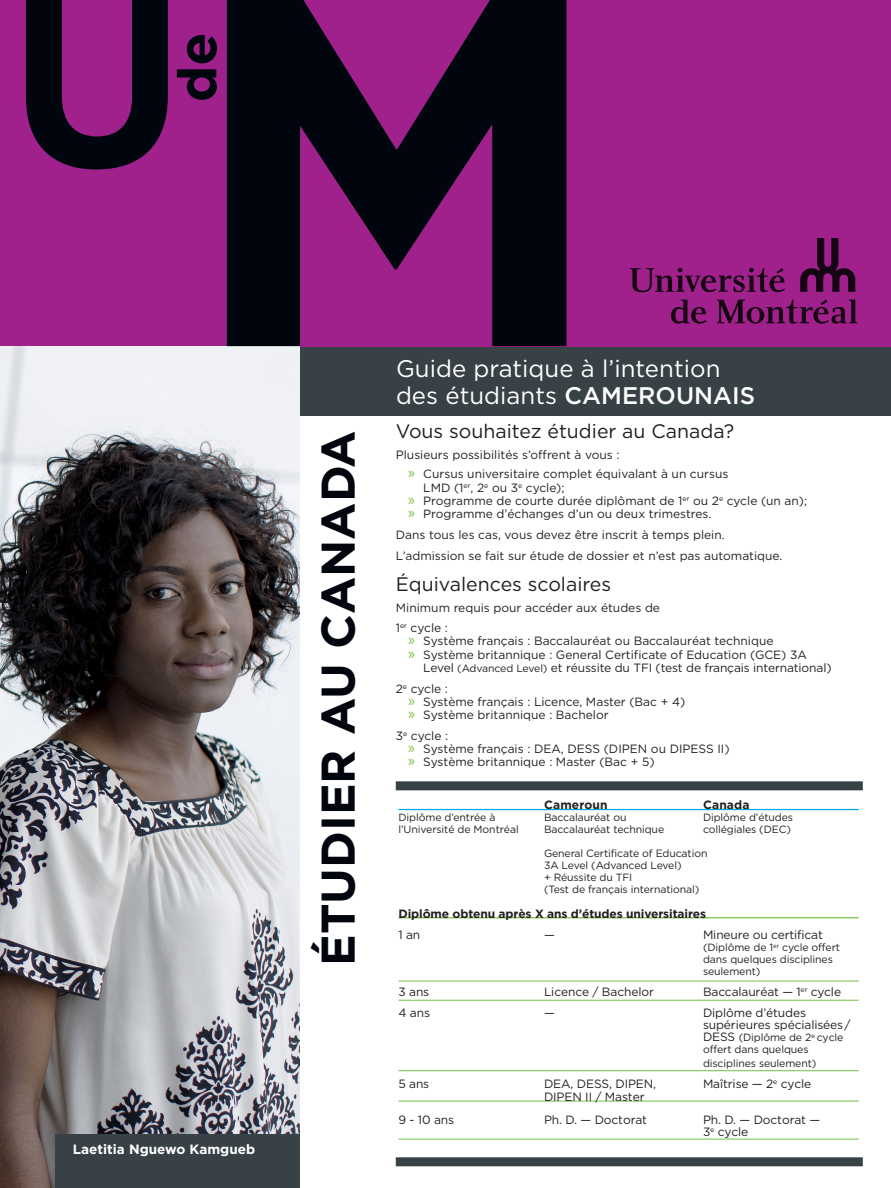
<style>
.page{position:relative;width:891px;height:1188px;background:#fff}
.page>*{position:absolute;margin:0;border:0;box-sizing:border-box;transform-origin:0 0}
.t1{font:700 47.25px "Gotham HTF";color:#01060e}
.Titre_sous_UdeM{font:24px/27px "Gotham HTF";color:#fff}
.Texte{font:19.5px "Gotham HTF";color:#231f20}
.Titre{font:19.5px "Gotham HTF";color:#231f20}
.Titre-2{font:700 13.5px "Gotham HTF";color:#fff}
.Texte-2{font:12px/13.5px "Gotham HTF";color:#231f20}
.Texte-3{font:700 12px "Gotham HTF";letter-spacing:-.01em;color:#231f20}
.Texte-4{font:700 12px "Gotham HTF";letter-spacing:.015em;color:#231f20}
.Texte-5{font:10.5px/12px "Gotham HTF";letter-spacing:-.01em;color:#231f20}
.s1{font-weight:500}
.s2{font-family:"Myriad Pro";font-size:16.5px;color:#79c142}
.s3{font-size:10.5px}
.s4{font-size:12px}
</style>
<div class="page">
<div style="left:300px;top:346px;width:591px;height:70px;background:#384145"></div>
<div style="left:0;top:0;width:891px;height:346px;background:#a0218c"></div>
<img style="left:0;top:346px;width:300px;height:842px">
<hr style="left:399px;top:809px;width:460px;height:1px;background:#00abe5">
<hr style="left:399px;top:917px;width:460px;height:1px;background:#79c142">
<hr style="left:399px;top:981px;width:460px;height:1px;background:#79c142">
<hr style="left:399px;top:1000px;width:460px;height:1px;background:#71bf44">
<hr style="left:399px;top:1070px;width:460px;height:1px;background:#71bf44">
<hr style="left:399px;top:1101px;width:460px;height:1px;background:#71bf44">
<hr style="left:399px;top:1139px;width:460px;height:1px;background:#71bf44">
<svg style="left:227px;top:0;width:340px;height:346px;fill:#01060e"></svg>
<svg style="left:26px;top:0;width:142px;height:170px"></svg>
<svg style="left:177px;top:35px;width:40px;height:65px"></svg>
<svg style="left:800px;top:238px;width:55px;height:54px"></svg>
<svg style="left:630px;top:268px;width:155px;height:24px"></svg>
<svg style="left:671px;top:300px;width:36px;height:24px"></svg>
<svg style="left:717px;top:299px;width:141px;height:25px"></svg>
<div style="left:396px;top:1157px;width:467px;height:9px;background:#384145"></div>
<div style="left:55px;top:1134px;width:245px;height:54px;background:#384145"></div>
<div style="left:396px;top:781px;width:467px;height:9px;background:#384145"></div>
<p class="Titre-2" style="left:73px;top:1141px;width:184px">Laetitia Nguewo Kamgueb</p>
<p class="t1" style="left:311px;top:966px;width:537px;rotate:-90deg">ÉTUDIER AU CANADA</p>
<p class="Titre_sous_UdeM" style="left:396px;top:355px;width:361px">Guide pratique à l’intention des étudiants <span class="s1">CAMEROUNAIS</span></p>
<p class="Texte" style="left:396px;top:420px;width:340px">Vous souhaitez étudier au Canada?</p>
<p class="Texte-2" style="left:396px;top:447px;width:225px">Plusieurs possibilités s’offrent à vous :</p>
<p class="Texte-2" style="left:423px;top:467px;width:307px;text-indent:-15px"><span class="s2">»</span> Cursus universitaire complet équivalant à un cursus<br>LMD (1<sup>er</sup>, 2<sup>e</sup> ou 3<sup>e</sup> cycle);</p>
<p class="Texte-2" style="left:408px;top:494px;width:401px"><span class="s2">»</span> Programme de courte durée diplômant de 1<sup>er</sup> ou 2<sup>e</sup> cycle (un an);</p>
<p class="Texte-2" style="left:408px;top:507px;width:305px"><span class="s2">»</span> Programme d’échanges d’un ou deux trimestres.</p>
<p class="Texte-2" style="left:396px;top:528px;width:330px">Dans tous les cas, vous devez être inscrit à temps plein.</p>
<p class="Texte-2" style="left:396px;top:549px;width:388px">L’admission se fait sur étude de dossier et n’est pas automatique.</p>
<p class="Titre" style="left:396px;top:574px;width:217px">Équivalences scolaires</p>
<p class="Texte-2" style="left:396px;top:601px;width:266px">Minimum requis pour accéder aux études de</p>
<p class="Texte-2" style="left:396px;top:621px;width:54px">1<sup>er</sup> cycle :</p>
<p class="Texte-2" style="left:408px;top:634px;width:367px"><span class="s2">»</span> Système français : Baccalauréat ou Baccalauréat technique</p>
<p class="Texte-2" style="left:423px;top:648px;width:410px;line-height:13px;text-indent:-15px"><span class="s2">»</span> Système britannique : General Certificate of Education (GCE) 3A<br>Level <span class="s3">(Advanced Level)</span> et réussite du TFI (test de français international)</p>
<p class="Texte-2" style="left:396px;top:681px;width:54px">2<sup>e</sup> cycle :</p>
<p class="Texte-2" style="left:408px;top:694px;width:279px"><span class="s2">»</span> Système français : Licence, Master (Bac + 4)</p>
<p class="Texte-2" style="left:408px;top:708px;width:202px"><span class="s2">»</span> Système britannique : Bachelor</p>
<p class="Texte-2" style="left:396px;top:729px;width:54px">3<sup>e</sup> cycle :</p>
<p class="Texte-2" style="left:408px;top:742px;width:323px"><span class="s2">»</span> Système français : DEA, DESS (DIPEN ou DIPESS II)</p>
<p class="Texte-2" style="left:408px;top:755px;width:248px"><span class="s2">»</span> Système britannique : Master (Bac + 5)</p>
<p class="Texte-4" style="left:544px;top:798px;width:65px">Cameroun</p>
<p class="Texte-3" style="left:703px;top:798px;width:48px">Canada</p>
<p class="Texte-5" style="left:399px;top:811px;width:98px">Diplôme d’entrée à</p>
<p class="Texte-5" style="left:544px;top:811px;width:84px">Baccalauréat ou</p>
<p class="Texte-5" style="left:703px;top:811px;width:92px">Diplôme d’études</p>
<p class="Texte-5" style="left:399px;top:823px;width:122px">l’Université de Montréal</p>
<p class="Texte-5" style="left:544px;top:823px;width:122px">Baccalauréat technique</p>
<p class="Texte-5" style="left:703px;top:823px;width:89px">collégiales (DEC)</p>
<p class="Texte-5" style="left:544px;top:847px;width:165px">General Certificate of Education<br>3A Level (Advanced Level)<br>+ Réussite du TFI<br>(Test de français international)</p>
<p class="Texte-3" style="left:399px;top:907px;width:309px">Diplôme obtenu après X ans d’études universitaires</p>
<p class="Texte-2" style="left:399px;top:928px;width:23px">1 an</p>
<p class="Texte-2" style="left:544px;top:928px;width:12px">—</p>
<p class="Texte-2" style="left:703px;top:928px;width:121px">Mineure ou certificat</p>
<p class="Texte-5" style="left:703px;top:942px;width:139px">(Diplôme de 1<sup>er</sup> cycle offert dans quelques disciplines seulement)</p>
<p class="Texte-2" style="left:399px;top:985px;width:32px">3 ans</p>
<p class="Texte-2" style="left:544px;top:985px;width:111px">Licence / Bachelor</p>
<p class="Texte-2" style="left:703px;top:985px;width:140px">Baccalauréat — 1<sup>er</sup> cycle</p>
<p class="Texte-2" style="left:399px;top:1006px;width:33px">4 ans</p>
<p class="Texte-2" style="left:544px;top:1006px;width:12px">—</p>
<p class="Texte-2" style="left:703px;top:1007px;width:149px;line-height:12px">Diplôme d’études supérieures spécialisées/</p>
<p class="Texte-5" style="left:703px;top:1032px;width:142px"><span class="s4">DESS</span> (Diplôme de 2<sup>e</sup> cycle offert dans quelques</p>
<p class="Texte-5" style="left:703px;top:1057px;width:115px">disciplines seulement)</p>
<p class="Texte-2" style="left:399px;top:1077px;width:32px">5 ans</p>
<p class="Texte-2" style="left:544px;top:1077px;width:114px">DEA, DESS, DIPEN,</p>
<p class="Texte-2" style="left:703px;top:1077px;width:110px">Maîtrise — 2<sup>e</sup> cycle</p>
<p class="Texte-2" style="left:544px;top:1090px;width:102px">DIPEN II / Master</p>
<p class="Texte-2" style="left:399px;top:1113px;width:57px">9 - 10 ans</p>
<p class="Texte-2" style="left:544px;top:1113px;width:105px">Ph. D. — Doctorat</p>
<p class="Texte-2" style="left:703px;top:1113px;width:119px">Ph. D. — Doctorat —</p>
<p class="Texte-2" style="left:703px;top:1125px;width:47px">3<sup>e</sup> cycle</p>
</div>
